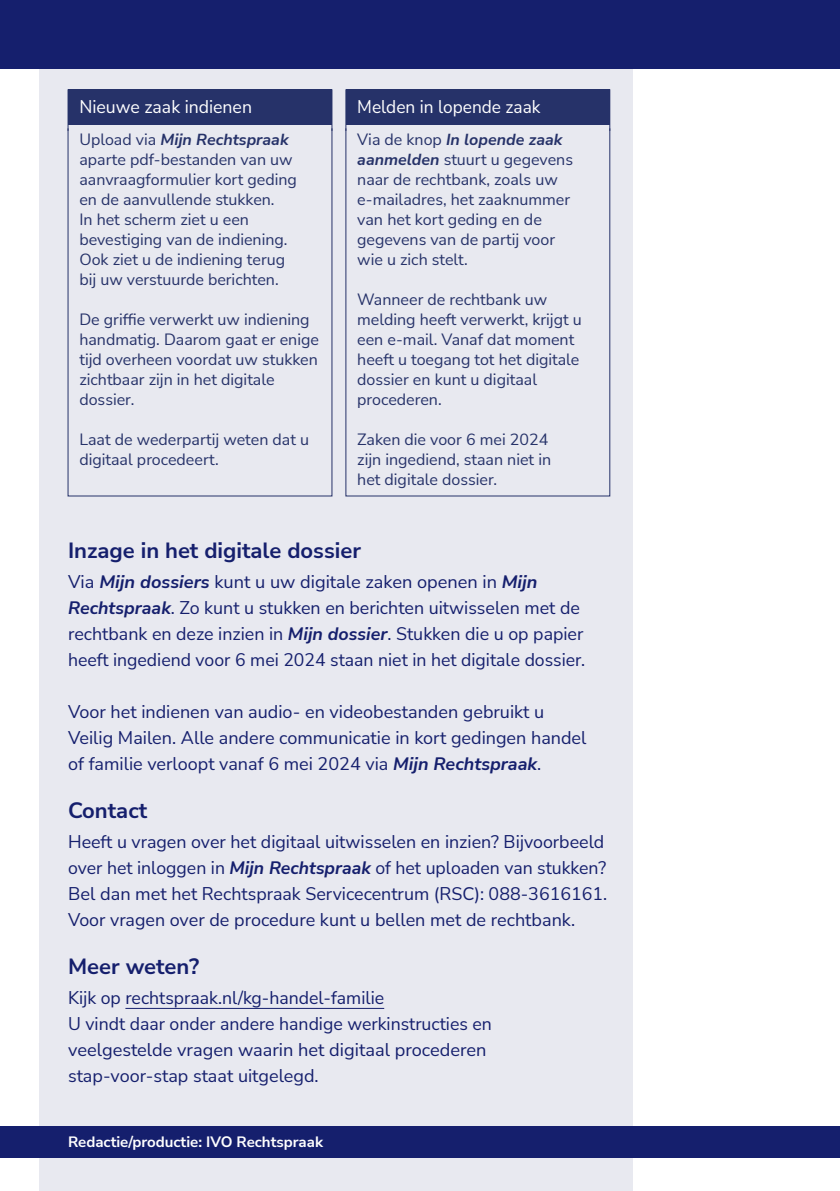
<style>
.page{position:relative;width:840px;height:1191px;background:#fff}
.page>*{position:absolute;margin:0;border:0;box-sizing:border-box;transform-origin:0 0}
.P_tekst{font:700 22px "Nunito Sans";color:#151f6d}
.P_tekst-2{font:18px/26px "Nunito Sans";color:#151f6d}
._06b_kader_kop{font:18px "Nunito Sans";color:#fff;scale:.96 1}
._06b_kader_kop-2{font:18px "Nunito Sans";color:#fff}
._06_Kader_tekst{font:16px/20px "Nunito Sans";color:#263269}
.Footertekst{font:700 15px "Nunito Sans";color:#fff}
.s1{font-weight:700;font-style:italic}
</style>
<div class="page">
<div style="left:39px;top:0;width:593px;height:1191px;background:#e8e9f0"></div>
<div style="left:0;top:0;width:839px;height:68px;background:#151f6d"></div>
<div style="left:0;top:1125px;width:839px;height:32px;background:#151f6d"></div>
<div style="left:68px;top:89px;width:264px;height:35px;background:#263269"></div>
<hr style="left:67px;top:89px;width:1px;height:42px;background:#263269">
<hr style="left:331px;top:89px;width:1px;height:42px;background:#263269">
<div style="left:346px;top:89px;width:263px;height:35px;background:#263269"></div>
<hr style="left:345px;top:89px;width:1px;height:42px;background:#263269">
<hr style="left:609px;top:89px;width:1px;height:42px;background:#263269">
<hr style="left:125px;top:1008px;width:259px;height:1px;background:#151f6d">
<p class="_06b_kader_kop-2" style="left:79px;top:94px;width:174px">Nieuwe zaak indienen</p>
<p class="_06_Kader_tekst" style="left:79px;top:128px;width:219px">Upload via <span class="s1">Mijn Rechtspraak </span>aparte pdf-bestanden van uw aanvraagformulier kort geding en de aanvullende stukken.</p>
<p class="_06_Kader_tekst" style="left:79px;top:208px;width:209px">In het scherm ziet u een bevestiging van de indiening.<br>Ook ziet u de indiening terug bij uw verstuurde berichten.</p>
<p class="_06_Kader_tekst" style="left:79px;top:308px;width:241px">De griffie verwerkt uw indiening handmatig. Daarom gaat er enige tijd overheen voordat uw stukken zichtbaar zijn in het digitale dossier.</p>
<p class="_06_Kader_tekst" style="left:79px;top:428px;width:231px">Laat de wederpartij weten dat u digitaal procedeert.</p>
<p class="_06b_kader_kop" style="left:357px;top:94px;width:192px">Melden in lopende zaak</p>
<p class="_06_Kader_tekst" style="left:357px;top:128px;width:217px">Via de knop <span class="s1">In lopende zaak aanmelden</span> stuurt u gegevens naar de rechtbank, zoals uw e-mailadres, het zaaknummer van het kort geding en de gegevens van de partij voor wie u zich stelt.</p>
<p class="_06_Kader_tekst" style="left:357px;top:288px;width:226px">Wanneer de rechtbank uw melding heeft verwerkt, krijgt u een e-mail. Vanaf dat moment heeft u toegang tot het digitale dossier en kunt u digitaal procederen.</p>
<p class="_06_Kader_tekst" style="left:357px;top:428px;width:195px">Zaken die voor 6 mei 2024 zijn ingediend, staan niet in het digitale dossier.</p>
<p class="P_tekst" style="left:68px;top:535px;width:294px">Inzage in het digitale dossier</p>
<p class="P_tekst-2" style="left:68px;top:568px;width:518px">Via <span class="s1">Mijn dossiers</span> kunt u uw digitale zaken openen in <span class="s1">Mijn Rechtspraak</span>. Zo kunt u stukken en berichten uitwisselen met de rechtbank en deze inzien in <span class="s1">Mijn dossier</span>. Stukken die u op papier heeft ingediend voor 6 mei 2024 staan niet in het digitale dossier.</p>
<p class="P_tekst-2" style="left:68px;top:698px;width:519px">Voor het indienen van audio- en videobestanden gebruikt u<br>Veilig Mailen. Alle andere communicatie in kort gedingen handel of familie verloopt vanaf 6 mei 2024 via <span class="s1">Mijn Rechtspraak</span>.</p>
<h2 class="P_tekst" style="left:68px;top:795px;width:81px">Contact</h2>
<p class="P_tekst-2" style="left:68px;top:828px;width:540px">Heeft u vragen over het digitaal uitwisselen en inzien? Bijvoorbeeld over het inloggen in <span class="s1">Mijn Rechtspraak</span> of het uploaden van stukken?<br>Bel dan met het Rechtspraak Servicecentrum (RSC): 088-3616161.<br>Voor vragen over de procedure kunt u bellen met de rechtbank.</p>
<h2 class="P_tekst" style="left:68px;top:951px;width:132px">Meer weten?</h2>
<p class="P_tekst-2" style="left:68px;top:984px;width:317px">Kijk op rechtspraak.nl/kg-handel-familie</p>
<p class="P_tekst-2" style="left:68px;top:1010px;width:425px">U vindt daar onder andere handige werkinstructies en veelgestelde vragen waarin het digitaal procederen stap-voor-stap staat uitgelegd.</p>
<p class="Footertekst" style="left:68px;top:1131px;width:256px">Redactie/productie: IVO Rechtspraak</p>
</div>
